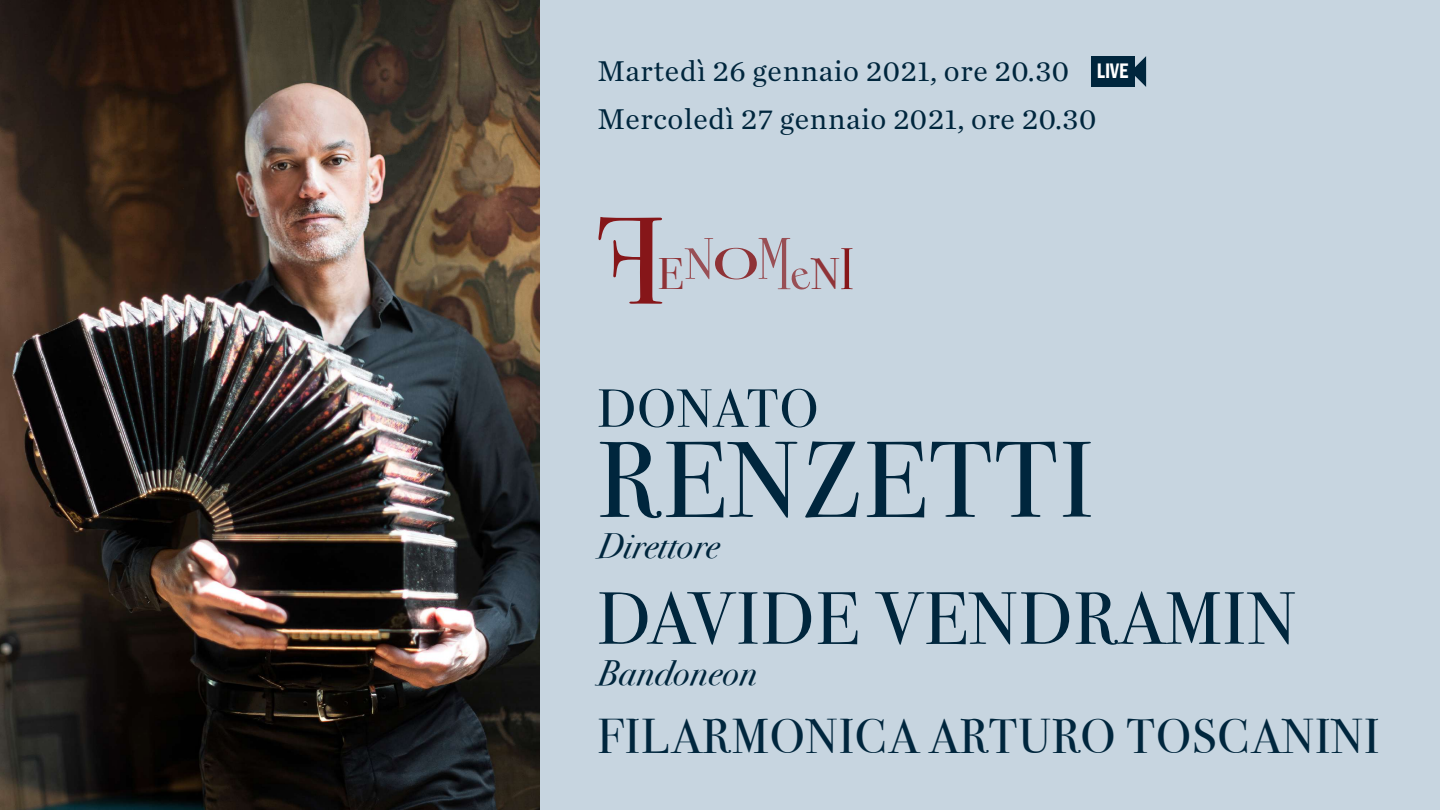
<style>
.page{position:relative;width:1440px;height:810px;background:#c7d5e0}
.page>*{position:absolute;margin:0;border:0;box-sizing:border-box;transform-origin:0 0}
.t1{font:108px "Bodoni Svty Two ITCTT Book";letter-spacing:.02em;color:#00263d}
.t2{font:74.25px "Bodoni Svty Two OSITCTT Book";letter-spacing:.02em;color:#00263d}
.t3{font:54px "Bodoni Svty Two ITCTT Book";letter-spacing:.02em;color:#00263d}
.t4{font:48.75px "Bodoni Svty Two OSITCTT Book";letter-spacing:.02em;color:#00263d}
.t5{font:44.1px "Bodoni Svty Two ITCTT Book";color:#861619}
.t6{font:44.1px "Bodoni Svty Two ITCTT Book";color:#861619;scale:1.49 1}
.t7{font:35.25px "Bodoni Svty Two OSITCTT Book It";letter-spacing:.02em;color:#00263d}
.t8{font:30px/48px "Chronicle Text G1";letter-spacing:.02em;color:#00263d}
.t9{font:600 condensed 21.6px "Franklin Gothic";color:#fff;scale:.88 1}
</style>
<div class="page">
<img style="left:0;top:0;width:540px;height:810px">
<svg style="left:685px;top:238px;width:28px;height:41px"></svg>
<svg style="left:841px;top:248px;width:12px;height:41px"></svg>
<div style="left:1091px;top:56px;width:43px;height:31px;background:#00263d"></div>
<svg style="left:1134px;top:56px;width:12px;height:31px"></svg>
<svg style="left:758px;top:238px;width:33px;height:52px"></svg>
<p class="t8" style="left:597px;top:46px;width:501px">Martedì 26 gennaio 2021, ore 20.30<br>Mercoledì 27 gennaio 2021, ore 20.30</p>
<p class="t9" style="left:1097px;top:56px;width:37px">LIVE</p>
<h3 class="t5" style="left:657px;top:248px;width:27px">E</h3>
<h3 class="t6" style="left:712px;top:238px;width:33px">O</h3>
<h3 class="t5" style="left:811px;top:248px;width:30px">N</h3>
<h3 class="t3" style="left:597px;top:376px;width:223px">DONATO</h3>
<h1 class="t1" style="left:597px;top:416px;width:498px">RENZETTI</h1>
<p class="t7" style="left:597px;top:525px;width:123px">Direttore</p>
<h2 class="t2" style="left:597px;top:574px;width:700px">DAVIDE VENDRAMIN</h2>
<p class="t7" style="left:597px;top:652px;width:161px">Bandoneon</p>
<h3 class="t4" style="left:597px;top:707px;width:784px">FILARMONICA ARTURO TOSCANINI</h3>
</div>
